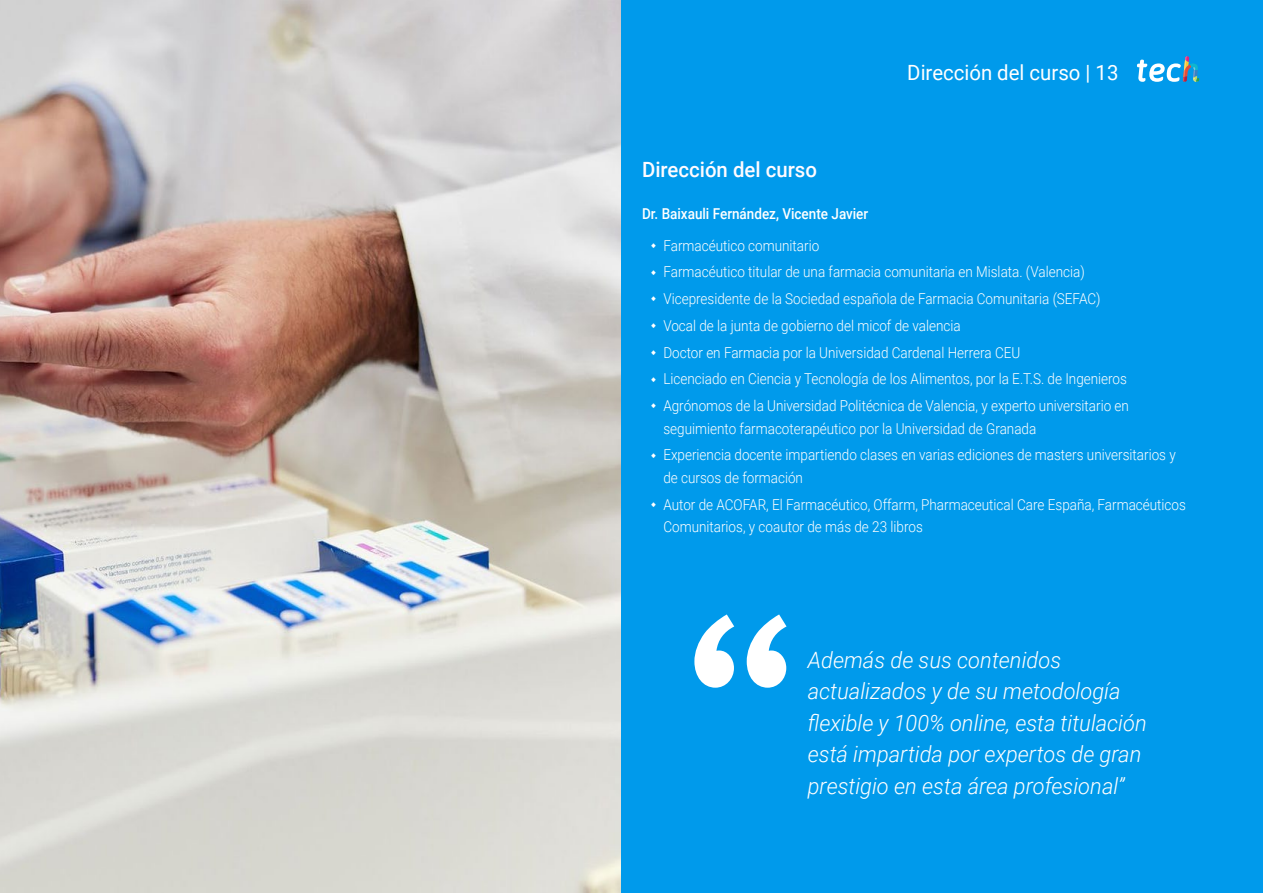
<style>
.page{position:relative;width:1263px;height:893px;background:#fff}
.page>*{position:absolute;margin:0;border:0;box-sizing:border-box;transform-origin:0 0}
.t1{font:italic 300 22.5px/31.5px "Roboto";color:#fff}
.t2{font:21px "Roboto";color:#fff}
.t3{font:500 21px "Roboto";color:#fffbff}
.t4{font:300 15px/26.7px "Roboto";color:#fff;scale:.9 1}
.t5{font:500 15px "Roboto";color:#fff;scale:.9 1}
</style>
<div class="page">
<div style="left:621px;top:0;width:642px;height:893px;background:#009aeb"></div>
<svg style="left:694px;top:614px;width:92px;height:74px"></svg>
<img style="left:0;top:0;width:621px;height:893px">
<svg style="left:1137px;top:56px;width:62px;height:26px"></svg>
<h2 class="t3" style="left:642px;top:154px;width:176px">Dirección del curso</h2>
<h2 class="t2" style="left:907px;top:57px;width:213px">Dirección del curso | 13</h2>
<p class="t5" style="left:642px;top:203px;width:253px">Dr. Baixauli Fernández, Vicente Javier</p>
<p class="t4" style="left:663px;top:231px;width:519px">Farmacéutico comunitario<br>Farmacéutico titular de una farmacia comunitaria en Mislata. (Valencia)<br>Vicepresidente de la Sociedad española de Farmacia Comunitaria (SEFAC)<br>Vocal de la junta de gobierno del micof de valencia<br>Doctor en Farmacia por la Universidad Cardenal Herrera CEU<br>Licenciado en Ciencia y Tecnología de los Alimentos, por la E.T.S. de Ingenieros Agrónomos de la Universidad Politécnica de Valencia, y experto universitario en</p>
<p class="t4" style="left:663px;top:414px;width:571px">seguimiento farmacoterapéutico por la Universidad de Granada<br>Experiencia docente impartiendo clases en varias ediciones de masters universitarios y</p>
<p class="t4" style="left:663px;top:464px;width:582px">de cursos de formación<br>Autor de ACOFAR, El Farmacéutico, Offarm, Pharmaceutical Care España, Farmacéuticos</p>
<p class="t4" style="left:663px;top:513px;width:290px">Comunitarios, y coautor de más de 23 libros</p>
<h1 class="t1" style="left:808px;top:643px;width:341px">Además de sus contenidos actualizados y de su metodología flexible y 100% online, esta titulación está impartida por expertos de gran prestigio en esta área profesional”</h1>
</div>
